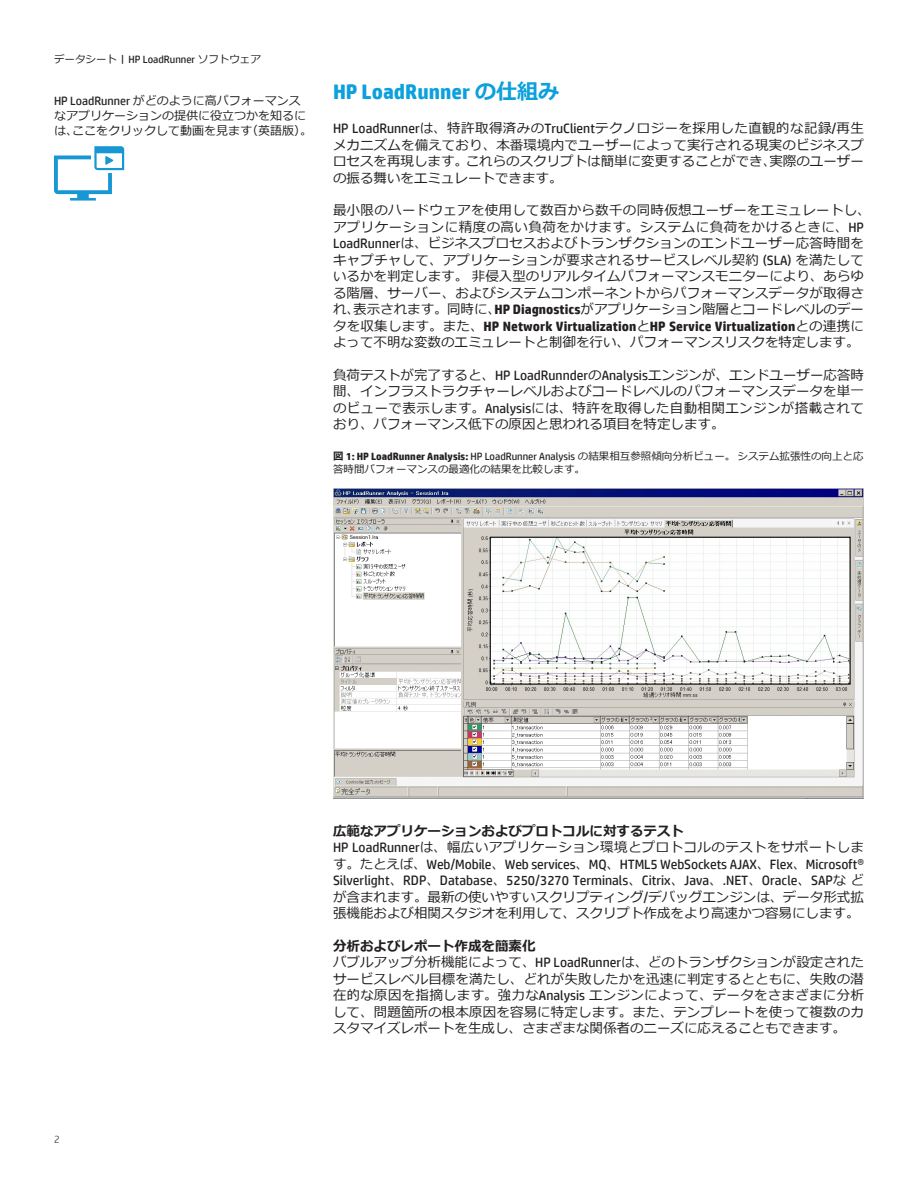
<style>
.page{position:relative;width:918px;height:1188px;background:#fff}
.page>*{position:absolute;margin:0;border:0;box-sizing:border-box;transform-origin:0 0}
.Subhead_14_16_bold_b{font:700 21px "HP Simplified";color:#0ca0dd}
.Body{font:13.5px/16.5px "Meiryo";color:#231f20;text-align:justify}
.Body-2{font:13.5px/16.5px "HP Simplified";color:#231f20;text-align:justify}
.Body_header_bold{font:700 13.5px "Meiryo";color:#231f20}
.Sidebar_body{font:12px/15px "Meiryo";color:#231f20}
.Title_descriptor{font:10.5px/13.5px "Meiryo";color:#231f20}
.Title_descriptor-2{font:10.5px "HP Simplified";color:#231f20}
.Page_number_left{font:300 10.5px "HP Simplified";color:#231f20}
.s1{font-family:"Meiryo"}
.s2{font-family:"HP Simplified"}
.s3{font-family:"HP Simplified";font-weight:700}
.s4{font-weight:700}
</style>
<div class="page">
<img style="left:333px;top:489px;width:531px;height:310px">
<svg style="left:54px;top:146px;width:70px;height:55px"></svg>
<p class="Title_descriptor-2" style="left:54px;top:54px;width:208px"><span class="s1">データシート</span> | HP LoadRunner <span class="s1">ソフトウェア</span></p>
<p class="Sidebar_body" style="left:54px;top:94px;width:259px"><span class="s2">HP LoadRunner</span> がどのように高パフォーマンスなアプリケーションの提供に役立つかを知るには、ここをクリックして動画を見ます（英語版）。</p>
<p class="Subhead_14_16_bold_b" style="left:333px;top:80px;width:228px">HP LoadRunner <span class="s1">の仕組み</span></p>
<p class="Body" style="left:333px;top:121px;width:532px"><span class="s2">HP LoadRunner</span>は、特許取得済みの<span class="s2">TruClient</span>テクノロジーを採用した直観的な記録<span class="s2">/</span>再生メカニズムを備えており、本番環境内でユーザーによって実行される現実のビジネスプロセスを再現します。これらのスクリプトは簡単に変更することができ、実際のユーザーの振る舞いをエミュレートできます。</p>
<p class="Body" style="left:333px;top:203px;width:539px;text-align:left">最小限のハードウェアを使用して数百から数千の同時仮想ユーザーをエミュレートし、アプリケーションに精度の高い負荷をかけます。システムに負荷をかけるときに、<span class="s2">HP LoadRunner</span>は、ビジネスプロセスおよびトランザクションのエンドユーザー応答時間をキャプチャして、アプリケーションが要求されるサービスレベル契約 <span class="s2">(SLA)</span> を満たしているかを判定します。非侵入型のリアルタイムパフォーマンスモニターにより、あらゆる階層、サーバー、およびシステムコンポーネントからパフォーマンスデータが取得され、表示されます。同時に、<span class="s3">HP Diagnostics</span>がアプリケーション階層とコードレベルのデータを収集します。また、<span class="s3">HP Network Virtualization</span>と<span class="s3">HP Service Virtualization</span>との連携によって不明な変数のエミュレートと制御を行い、パフォーマンスリスクを特定します。</p>
<p class="Body" style="left:333px;top:368px;width:533px">負荷テストが完了すると、<span class="s2">HP LoadRunnder</span>の<span class="s2">Analysis</span>エンジンが、エンドユーザー応答時間、インフラストラクチャーレベルおよびコードレベルのパフォーマンスデータを単一のビューで表示します。<span class="s2">Analysis</span>には、特許を取得した自動相関エンジンが搭載されており、パフォーマンス低下の原因と思われる項目を特定します。</p>
<p class="Title_descriptor" style="left:333px;top:450px;width:532px"><span class="s4">図</span> <span class="s3">1: HP LoadRunner Analysis:</span> <span class="s2">HP LoadRunner Analysis</span> の結果相互参照傾向分析ビュー。システム拡張性の向上と応答時間パフォーマンスの最適化の結果を比較します。</p>
<p class="Page_number_left" style="left:54px;top:1133px;width:7px">2</p>
<p class="Body_header_bold" style="left:333px;top:821px;width:352px">広範なアプリケーションおよびプロトコルに対するテスト</p>
<p class="Body-2" style="left:333px;top:839px;width:533px">HP LoadRunner<span class="s1">は、幅広いアプリケーション環境とプロトコルのテストをサポートします。たとえば、</span>Web/Mobile<span class="s1">、</span>Web services<span class="s1">、</span>MQ<span class="s1">、</span>HTML5 WebSockets AJAX<span class="s1">、</span>Flex<span class="s1">、</span>Microsoft® Silverlight<span class="s1">、</span>RDP<span class="s1">、</span>Database<span class="s1">、</span>5250/3270 Terminals<span class="s1">、</span>Citrix<span class="s1">、</span>Java<span class="s1">、</span>.NET<span class="s1">、</span>Oracle<span class="s1">、</span>SAP<span class="s1">などが含まれます。最新の使いやすいスクリプティング</span>/<span class="s1">デバッグエンジンは、データ形式拡張機能および相関スタジオを利用して、スクリプト作成をより高速かつ容易にします。</span></p>
<p class="Body_header_bold" style="left:333px;top:937px;width:204px">分析およびレポート作成を簡素化</p>
<p class="Body" style="left:333px;top:955px;width:533px">バブルアップ分析機能によって、<span class="s2">HP LoadRunner</span>は、どのトランザクションが設定されたサービスレベル目標を満たし、どれが失敗したかを迅速に判定するとともに、失敗の潜在的な原因を指摘します。強力な<span class="s2">Analysis</span> エンジンによって、データをさまざまに分析して、問題箇所の根本原因を容易に特定します。また、テンプレートを使って複数のカスタマイズレポートを生成し、さまざまな関係者のニーズに応えることもできます。</p>
</div>
